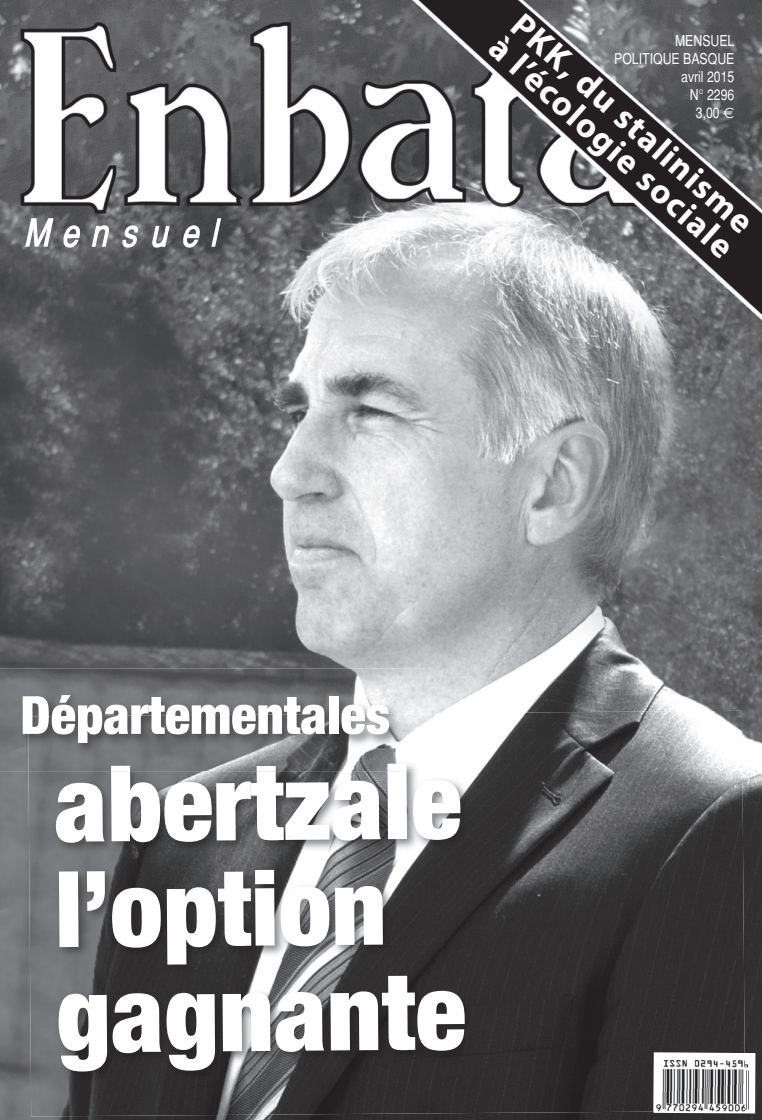
<style>
.page{position:relative;width:762px;height:1120px;background:#fff}
.page>*{position:absolute;margin:0;border:0;box-sizing:border-box;transform-origin:0 0}
.t1{font:900 condensed 105.75px/105.4px "Helvetica Neue";color:#fff}
.t2{font:900 condensed 52.62px "Helvetica Neue";color:#fff}
.t3{font:italic condensed 37.5px "Helvetica";color:#fff}
.t4{font:700 35px/31.4px "Myriad Pro";color:#fff}
.t5{font:condensed 15px/18px "Helvetica";color:#fff;text-align:right}
.s1{font-family:"Euro Sans";font-stretch:normal}
</style>
<div class="page">
<img style="left:0;top:0;width:762px;height:1120px">
<svg style="left:744px;top:1052px;width:11px;height:61px"></svg>
<img style="left:28px;top:711px;width:716px;height:405px">
<img style="left:653px;top:1052px;width:92px;height:59px">
<img style="left:0;top:668px;width:434px;height:103px">
<img style="left:28px;top:713px;width:406px;height:58px">
<img style="left:110px;top:763px;width:298px;height:8px">
<h3 class="t3" style="left:24px;top:219px;width:202px">Mensuel</h3>
<h3 class="t4" style="left:524px;top:9px;width:315px;rotate:42deg">PKK, du stalinisme à l’écologie sociale</h3>
<p class="t5" style="left:614px;top:34px;width:122px">MENSUEL<br>POLITIQUE BASQUE avril 2015<br>N° 2296<br>3,00 <span class="s1">€</span></p>
<h2 class="t2" style="left:20px;top:685px;width:371px">Départementales</h2>
<h1 class="t1" style="left:55px;top:751px;width:413px">abertzale l’option gagnante</h1>
</div>
